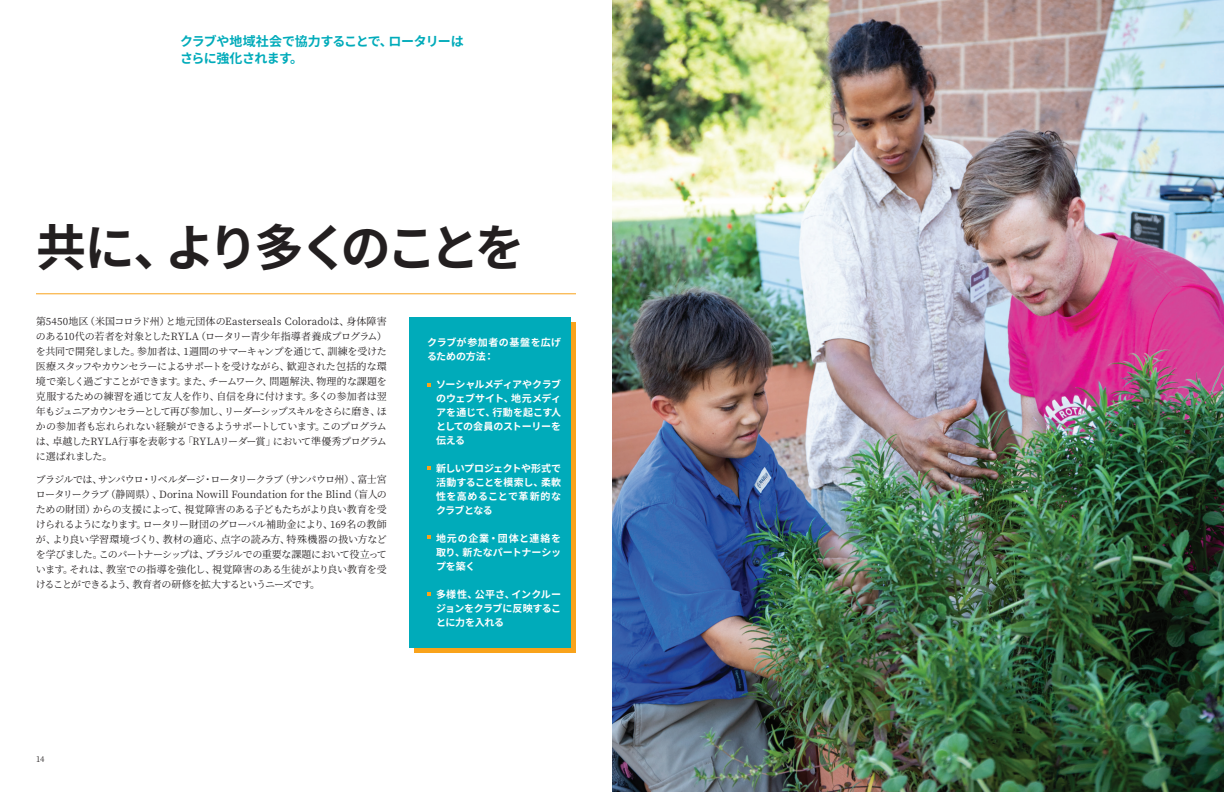
<style>
.page{position:relative;width:1224px;height:792px;background:#fff}
.page>*{position:absolute;margin:0;border:0;box-sizing:border-box;transform-origin:0 0}
.t1{font:700 50px "Noto Sans JP";letter-spacing:-.095em;color:#231f20}
.t2{font:700 13px/17px "Noto Sans JP";letter-spacing:-.035em;color:#00abba}
.t3{font:10px/15px "Noto Serif JP";letter-spacing:-.045em;color:#231f20;text-align:justify}
.t4{font:700 10px/14px "Noto Sans JP";letter-spacing:-.01em;color:#fff;text-align:justify}
.t5{font:700 10px/14px "Noto Sans JP";letter-spacing:.015em;color:#fff}
.t6{font:8px "Noto Serif JP";color:#231f20}
</style>
<div class="page">
<hr style="left:36px;top:293px;width:540px;height:1px;background:#f9a31b">
<div style="left:415px;top:322px;width:161px;height:331px;background:#f9a31b"></div>
<div style="left:410px;top:317px;width:161px;height:331px;background:#00abba"></div>
<img style="left:612px;top:0;width:612px;height:792px">
<h2 class="t2" style="left:180px;top:33px;width:285px">クラブや地域社会で協力することで、ロータリーはさらに強化されます。</h2>
<h1 class="t1" style="left:36px;top:219px;width:490px">共に、より多くのことを</h1>
<p class="t3" style="left:36px;top:314px;width:352px">第5450地区（米国コロラド州）と地元団体のEasterseals Coloradoは、身体障害のある10代の若者を対象としたRYLA（ロータリー青少年指導者養成プログラム）を共同で開発しました。参加者は、1週間のサマーキャンプを通じて、訓練を受けた医療スタッフやカウンセラーによるサポートを受けながら、歓迎された包括的な環境で楽しく過ごすことができます。また、チームワーク、問題解決、物理的な課題を克服するための練習を通じて友人を作り、自信を身に付けます。多くの参加者は翌年もジュニアカウンセラーとして再び参加し、リーダーシップスキルをさらに磨き、ほかの参加者も忘れられない経験ができるようサポートしています。このプログラムは、卓越したRYLA行事を表彰する「RYLAリーダー賞」において準優秀プログラムに選ばれました。</p>
<p class="t3" style="left:36px;top:472px;width:352px">ブラジルでは、サンパウロ・リベルダージ・ロータリークラブ（サンパウロ州）、富士宮ロータリークラブ（静岡県）、Dorina Nowill Foundation for the Blind（盲人のための財団）からの支援によって、視覚障害のある子どもたちがより良い教育を受けられるようになります。ロータリー財団のグローバル補助金により、169名の教師が、より良い学習環境づくり、教材の適応、点字の読み方、特殊機器の扱い方などを学びました。このパートナーシップは、ブラジルでの重要な課題において役立っています。それは、教室での指導を強化し、視覚障害のある生徒がより良い教育を受けることができるよう、教育者の研修を拡大するというニーズです。</p>
<p class="t5" style="left:427px;top:335px;width:136px">クラブが参加者の基盤を広げるための方法：</p>
<p class="t4" style="left:436px;top:377px;width:127px">ソーシャルメディアやクラブのウェブサイト、地元メディアを通じて、行動を起こす人としての会員のストーリーを伝える</p>
<p class="t4" style="left:436px;top:461px;width:127px">新しいプロジェクトや形式で活動することを模索し、柔軟性を高めることで革新的なクラブとなる</p>
<p class="t4" style="left:436px;top:531px;width:127px">地元の企業・団体と連絡を取り、新たなパートナーシップを築く</p>
<p class="t4" style="left:436px;top:587px;width:127px">多様性、公平さ、インクルージョンをクラブに反映することに力を入れる</p>
<p class="t6" style="left:36px;top:755px;width:10px">14</p>
</div>
